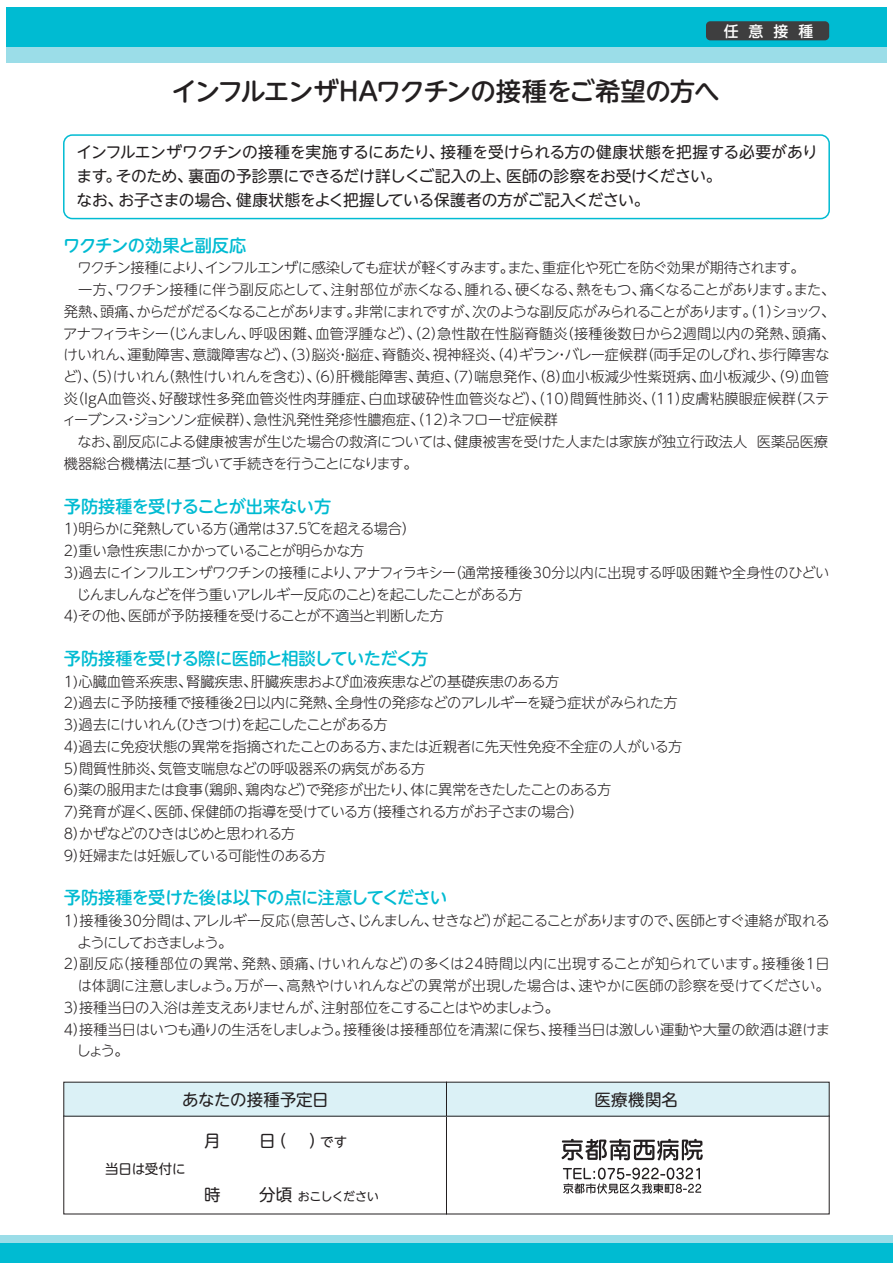
<style>
.page{position:relative;width:893px;height:1263px;background:#fff}
.page>*{position:absolute;margin:0;border:0;box-sizing:border-box;transform-origin:0 0}
.t1{font:500 25.5px "UD Shin M Go Pro";letter-spacing:-.04em;color:#231f20}
.t2{font:500 17.25px "UD Shin M Go Pro";letter-spacing:-.03em;color:#00bbd2}
.t3{font:16.5px "UD Shin M Go Pro";letter-spacing:.005em;color:#231f20}
.t4{font:16.5px "UD Shin M Go Pro";letter-spacing:-.02em;color:#231f20}
.t5{font:15.75px/24px "UD Shin M Go Pro";letter-spacing:-.02em;color:#231f20}
.t6{font:500 15px "UD Shin M Go Pro";color:#fff}
.t7{font:300 14.25px/21.8px "UD Shin M Go Pro";letter-spacing:-.02em;color:#231f20}
.t8{font:300 14.25px "UD Shin M Go Pro";letter-spacing:.01em;color:#231f20}
.t9{font:300 14.25px "UD Shin M Go Pro";letter-spacing:-.04em;color:#231f20}
.t10{font:300 14.25px "UD Shin M Go Pro";letter-spacing:-.05em;color:#231f20}
.t11{font:300 14.25px "UD Shin M Go Pro";color:#231f20}
.t12{font:300 14.25px "UD Shin M Go Pro";letter-spacing:-.07em;color:#231f20}
.t13{font:300 14.25px "UD Shin M Go Pro";letter-spacing:.02em;color:#231f20}
.t14{font:300 14.25px "UD Shin M Go Pro";letter-spacing:.015em;color:#231f20}
.t15{font:300 14.25px "UD Shin M Go Pro";letter-spacing:-.055em;color:#231f20}
.t16{font:300 14.25px "UD Shin M Go Pro";letter-spacing:-.045em;color:#231f20}
.t17{font:300 14.25px "UD Shin M Go Pro";letter-spacing:-.105em;color:#231f20}
.t18{font:13.5px "UD Shin M Go Pro";letter-spacing:-.015em;color:#231f20}
.s1{font-size:12px}
</style>
<div class="page">
<div style="left:6px;top:7px;width:881px;height:41px;background:#00bbd2"></div>
<div style="left:6px;top:48px;width:881px;height:15px;background:#9bdde8"></div>
<div style="left:0;top:1242px;width:893px;height:21px;background:#00bbd2"></div>
<div style="left:0;top:1235px;width:893px;height:7px;background:#9bdde8"></div>
<div style="left:706px;top:21px;width:123px;height:19px;background:#3e3e3f;border-radius:4px"></div>
<div style="left:64px;top:1082px;width:382px;height:34px;background:#dbf1f6"></div>
<div style="left:446px;top:1082px;width:383px;height:34px;background:#dbf1f6"></div>
<div style="left:63px;top:134px;width:767px;height:85px;border:2px solid #00bbd2;border-radius:9px"></div>
<svg style="left:562px;top:1139px;width:141px;height:21px"></svg>
<svg style="left:563px;top:1167px;width:138px;height:26px"></svg>
<p class="t6" style="left:724px;top:19px;width:91px">任 意 接 種</p>
<h1 class="t1" style="left:171px;top:70px;width:550px">インフルエンザHAワクチンの接種をご希望の方へ</h1>
<p class="t5" style="left:77px;top:140px;width:743px">インフルエンザワクチンの接種を実施するにあたり、接種を受けられる方の健康状態を把握する必要があります。そのため、裏面の予診票にできるだけ詳しくご記入の上、医師の診察をお受けください。<br>なお、お子さまの場合、健康状態をよく把握している保護者の方がご記入ください。</p>
<p class="t2" style="left:63px;top:231px;width:185px">ワクチンの効果と副反応</p>
<p class="t10" style="left:64px;top:256px;width:751px">　ワクチン接種により、インフルエンザに感染しても症状が軽くすみます。また、重症化や死亡を防ぐ効果が期待されます。　</p>
<p class="t10" style="left:78px;top:278px;width:759px">一方、ワクチン接種に伴う副反応として、注射部位が赤くなる、腫れる、硬くなる、熱をもつ、痛くなることがあります。また、</p>
<p class="t12" style="left:64px;top:300px;width:773px">発熱、頭痛、からだがだるくなることがあります。非常にまれですが、次のような副反応がみられることがあります。（1）ショック、</p>
<p class="t13" style="left:63px;top:322px;width:774px">アナフィラキシー（じんましん、呼吸困難、血管浮腫など）、（2）急性散在性脳脊髄炎（接種後数日から2週間以内の発熱、頭痛、</p>
<p class="t11" style="left:64px;top:343px;width:767px">けいれん、運動障害、意識障害など）、（3）脳炎・脳症、脊髄炎、視神経炎、（4）ギラン・バレー症候群（両手足のしびれ、歩行障害な</p>
<p class="t8" style="left:63px;top:365px;width:767px">ど）、（5）けいれん（熱性けいれんを含む）、（6）肝機能障害、黄疸、（7）喘息発作、（8）血小板減少性紫斑病、血小板減少、（9）血管</p>
<p class="t8" style="left:64px;top:387px;width:767px">炎（IgA血管炎、好酸球性多発血管炎性肉芽腫症、白血球破砕性血管炎など）、（10）間質性肺炎、（11）皮膚粘膜眼症候群（ステ</p>
<p class="t11" style="left:62px;top:409px;width:498px">ィーブンス・ジョンソン症候群）、急性汎発性発疹性膿疱症、（12）ネフローゼ症候群</p>
<p class="t7" style="left:64px;top:430px;width:766px">　なお、副反応による健康被害が生じた場合の救済については、健康被害を受けた人または家族が独立行政法人 医薬品医療</p>
<p class="t7" style="left:64px;top:452px;width:355px">機器総合機構法に基づいて手続きを行うことになります。</p>
<p class="t2" style="left:64px;top:492px;width:269px">予防接種を受けることが出来ない方</p>
<p class="t16" style="left:64px;top:517px;width:354px">1)明らかに発熱している方（通常は37.5℃を超える場合）</p>
<p class="t9" style="left:64px;top:539px;width:302px">2)重い急性疾患にかかっていることが明らかな方</p>
<p class="t7" style="left:64px;top:561px;width:767px">3)過去にインフルエンザワクチンの接種により、アナフィラキシー（通常接種後30分以内に出現する呼吸困難や全身性のひどい</p>
<p class="t15" style="left:77px;top:583px;width:447px">じんましんなどを伴う重いアレルギー反応のこと）を起こしたことがある方</p>
<p class="t7" style="left:64px;top:604px;width:382px">4)その他、医師が予防接種を受けることが不適当と判断した方</p>
<p class="t2" style="left:64px;top:644px;width:366px">予防接種を受ける際に医師と相談していただく方</p>
<p class="t7" style="left:64px;top:669px;width:620px">1)心臓血管系疾患、腎臓疾患、肝臓疾患および血液疾患などの基礎疾患のある方<br>2)過去に予防接種で接種後2日以内に発熱、全身性の発疹などのアレルギーを疑う症状がみられた方3)過去にけいれん（ひきつけ）を起こしたことがある方<br>4)過去に免疫状態の異常を指摘されたことのある方、または近親者に先天性免疫不全症の人がいる方5）間質性肺炎、気管支喘息などの呼吸器系の病気がある方<br>6)薬の服用または食事（鶏卵、鶏肉など）で発疹が出たり、体に異常をきたしたことのある方<br>7)発育が遅く、医師、保健師の指導を受けている方（接種される方がお子さまの場合）<br>8）かぜなどのひきはじめと思われる方<br>9）妊婦または妊娠している可能性のある方</p>
<p class="t2" style="left:64px;top:883px;width:385px">予防接種を受けた後は以下の点に注意してください</p>
<p class="t9" style="left:64px;top:909px;width:768px">1）接種後30分間は、アレルギー反応（息苦しさ、じんましん、せきなど）が起こることがありますので、医師とすぐ連絡が取れる</p>
<p class="t17" style="left:78px;top:931px;width:156px">ようにしておきましょう。</p>
<p class="t14" style="left:64px;top:952px;width:767px">2）副反応（接種部位の異常、発熱、頭痛、けいれんなど）の多くは24時間以内に出現することが知られています。接種後1日</p>
<p class="t7" style="left:78px;top:974px;width:754px">は体調に注意しましょう。万が一、高熱やけいれんなどの異常が出現した場合は、速やかに医師の診察を受けてください。</p>
<p class="t9" style="left:64px;top:996px;width:497px">3）接種当日の入浴は差支えありませんが、注射部位をこすることはやめましょう。</p>
<p class="t7" style="left:64px;top:1017px;width:768px">4）接種当日はいつも通りの生活をしましょう。接種後は接種部位を清潔に保ち、接種当日は激しい運動や大量の飲酒は避けま</p>
<p class="t7" style="left:77px;top:1039px;width:54px">しょう。</p>
<p class="t4" style="left:182px;top:1087px;width:148px">あなたの接種予定日</p>
<p class="t3" style="left:594px;top:1087px;width:85px">医療機関名</p>
<p class="t18" style="left:105px;top:1158px;width:82px">当日は受付に</p>
<p class="t3" style="left:105px;top:1181px;width:275px">　　　　　　時 　　分頃 <span class="s1">おこしください</span></p>
</div>
